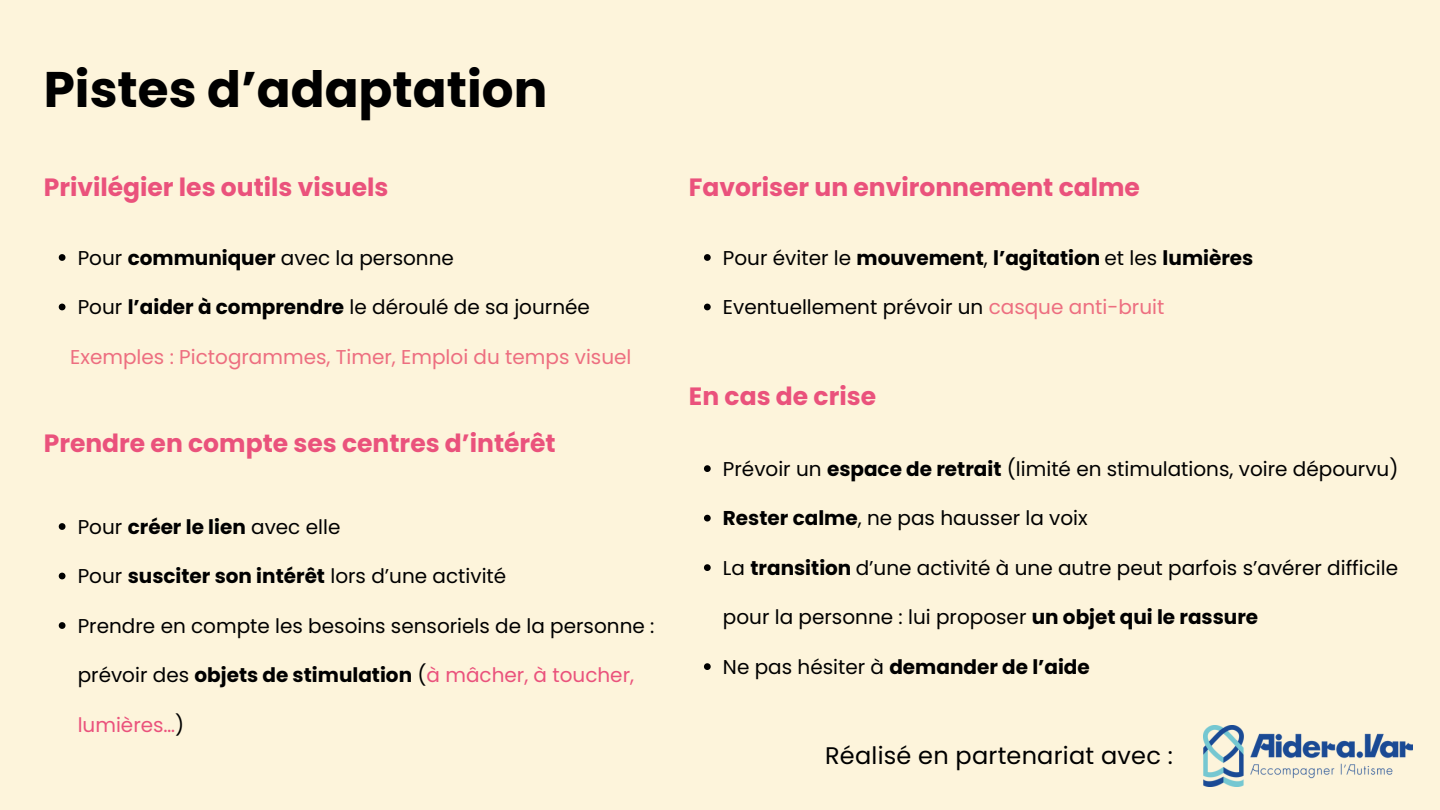
<style>
.page{position:relative;width:1440px;height:810px;background:#fdf4db}
.page>*{position:absolute;margin:0;border:0;box-sizing:border-box;transform-origin:0 0}
.t1{font:700 50px "Poppins";color:#000}
.t2{font:700 25px "Poppins";color:#ea527c}
.t3{font:24px "Poppins";letter-spacing:.01em;color:#000}
.t4{font:20px "Poppins";color:#000}
.t5{font:700 20px "Poppins";color:#000}
.t6{font:20px "Poppins";color:#ed6e80}
.t7{font:20px "Poppins";color:#ea527c}
.s1{font-weight:700}
.s2{font-weight:400}
.s3{font-weight:400;color:#ea527c}
.s4{color:#000}
.s5{color:#ed6e80}
</style>
<div class="page">
<svg style="left:59px;top:254px;width:6px;height:7px"></svg>
<svg style="left:59px;top:304px;width:6px;height:6px"></svg>
<img style="left:1204px;top:725px;width:208px;height:62px">
<svg style="left:59px;top:523px;width:6px;height:7px"></svg>
<svg style="left:59px;top:573px;width:6px;height:6px"></svg>
<svg style="left:59px;top:622px;width:6px;height:7px"></svg>
<svg style="left:704px;top:254px;width:7px;height:7px"></svg>
<svg style="left:704px;top:304px;width:7px;height:6px"></svg>
<svg style="left:704px;top:465px;width:7px;height:7px"></svg>
<svg style="left:704px;top:515px;width:7px;height:6px"></svg>
<svg style="left:704px;top:564px;width:7px;height:7px"></svg>
<svg style="left:704px;top:663px;width:7px;height:7px"></svg>
<h1 class="t1" style="left:44px;top:54px;width:505px">Pistes d’adaptation</h1>
<p class="t2" style="left:44px;top:170px;width:346px">Privilégier les outils visuels</p>
<p class="t4" style="left:78px;top:244px;width:378px">Pour <span class="s1">communiquer</span> avec la personne</p>
<p class="t4" style="left:78px;top:293px;width:514px">Pour <span class="s1">l’aider à comprendre</span> le déroulé de sa journée</p>
<p class="t6" style="left:70px;top:343px;width:563px">Exemples : Pictogrammes, Timer, Emploi du temps visuel</p>
<p class="t2" style="left:44px;top:425px;width:514px">Prendre en compte ses centres d’intérêt</p>
<p class="t4" style="left:78px;top:513px;width:264px">Pour <span class="s1">créer le lien</span> avec elle</p>
<p class="t4" style="left:78px;top:562px;width:430px">Pour <span class="s1">susciter son intérêt</span> lors d’une activité</p>
<p class="t4" style="left:78px;top:612px;width:578px">Prendre en compte les besoins sensoriels de la personne :</p>
<p class="t5" style="left:78px;top:661px;width:558px"><span class="s2">prévoir des</span> objets de stimulation <span class="s2">(</span><span class="s3">à mâcher, à toucher,</span></p>
<p class="t7" style="left:78px;top:711px;width:108px">lumières…<span class="s4">)</span></p>
<p class="t2" style="left:689px;top:170px;width:453px">Favoriser un environnement calme</p>
<p class="t5" style="left:723px;top:244px;width:532px"><span class="s2">Pour éviter le</span> mouvement<span class="s2">,</span> l’agitation <span class="s2">et les</span> lumières</p>
<p class="t4" style="left:723px;top:293px;width:443px">Eventuellement prévoir un <span class="s5">casque anti-bruit</span></p>
<p class="t2" style="left:689px;top:378px;width:189px">En cas de crise</p>
<p class="t4" style="left:723px;top:455px;width:677px">Prévoir un <span class="s1">espace de retrait</span> (limité en stimulations, voire dépourvu)</p>
<p class="t4" style="left:723px;top:504px;width:366px"><span class="s1">Rester calme</span>, ne pas hausser la voix</p>
<p class="t4" style="left:723px;top:554px;width:677px">La <span class="s1">transition</span> d’une activité à une autre peut parfois s’avérer difficile</p>
<p class="t4" style="left:723px;top:603px;width:537px">pour la personne : lui proposer <span class="s1">un objet qui le rassure</span></p>
<h3 class="t5" style="left:723px;top:653px;width:368px"><span class="s2">Ne pas hésiter à</span> demander de l’aide</h3>
<p class="t3" style="left:825px;top:738px;width:349px">Réalisé en partenariat avec :</p>
</div>
